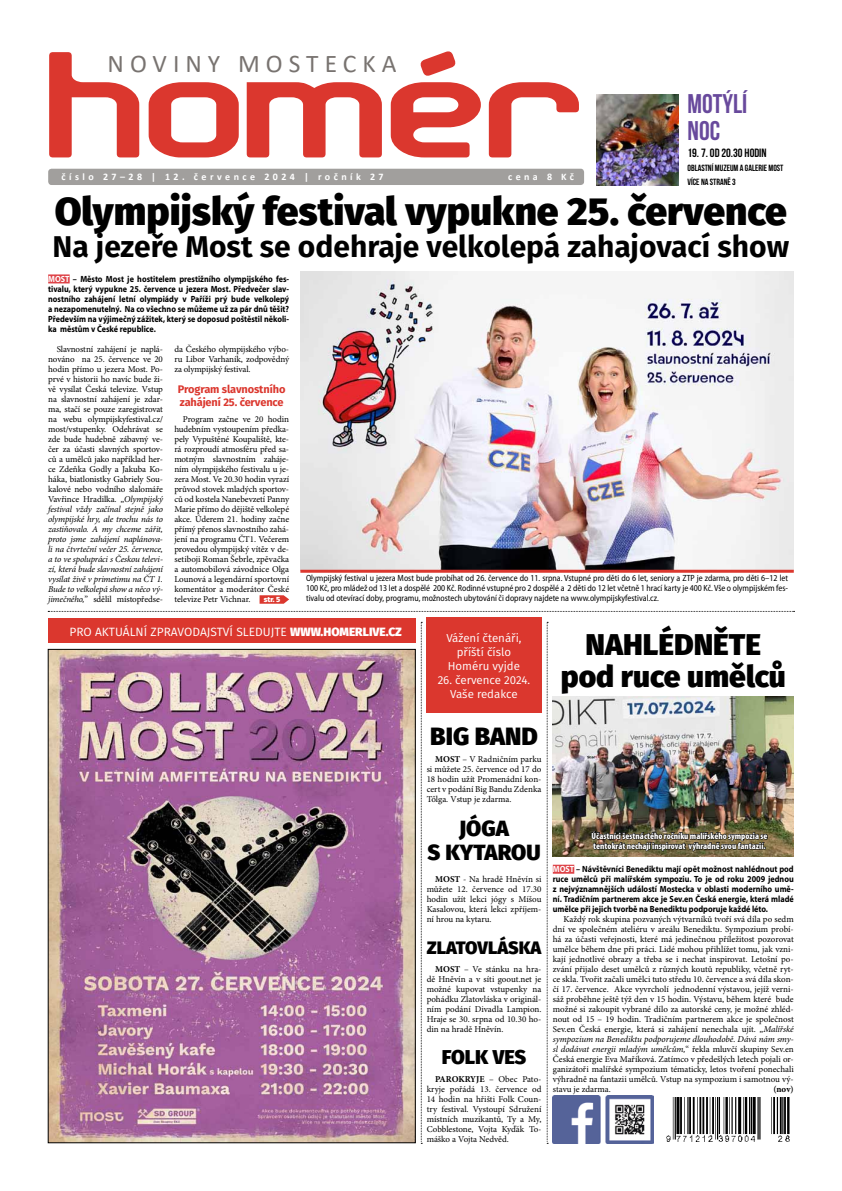
<style>
.page{position:relative;width:842px;height:1191px;background:#fff}
.page>*{position:absolute;margin:0;border:0;box-sizing:border-box;transform-origin:0 0}
.t1{font:800 39px "Fira Sans";color:#000}
.t2{font:700 30px "Fira Sans";color:#000}
.t3{font:800 30px/32px "Fira Sans";color:#000;text-align:center}
.t4{font:700 27px/27px "Bebas Neue";color:#68499c}
.t5{font:25.5px "Calibri";letter-spacing:.235em;color:#787370}
.t6{font:800 25px "Fira Sans";color:#000}
.t7{font:800 22px/24px "Fira Sans";color:#000;text-align:center}
.t8{font:800 20px "Fira Sans";color:#000}
.t9{font:800 18px "Fira Sans";color:#000}
.t10{font:12px "Fira Sans";color:#fff}
.t11{font:700 12px "Bebas Neue";color:#000}
.t12{font:11.5px/14px "Fira Sans";color:#fff;text-align:center}
.t13{font:700 11px/13px "Fira Sans";letter-spacing:-.01em;color:#db372e}
.t14{font:700 10px "Calibri";letter-spacing:.345em;color:#fff}
.t15{font:9px/10px "Minion Pro";letter-spacing:-.005em;color:#000;text-align:justify}
.t16{font:700 9px/10px "Myriad Pro";color:#000;text-align:justify;scale:.9 1}
.t17{font:semi-condensed 9px/10px "Myriad Pro";color:#000;text-align:justify;scale:.95 1}
.t18{font:900 condensed 9px/10px "Myriad Pro";color:#fff}
.t19{font:700 9px/14px "Bebas Neue";color:#000}
.t20{font:700 9px "Minion Pro";color:#000}
.t21{font:800 7.5px "Fira Sans";color:#fff}
.s1{color:#fff}
.s2{font-style:italic}
.s3{font-weight:800}
.s4{font-weight:700}
</style>
<div class="page">
<div style="left:48px;top:169px;width:536px;height:16px;background:#a19f9d;border-radius:3px"></div>
<svg style="left:49px;top:51px;width:530px;height:106px"></svg>
<img style="left:666px;top:1097px;width:124px;height:45px">
<div style="left:48px;top:618px;width:367px;height:25px;background:#db372e"></div>
<svg style="left:48px;top:611px;width:746px;height:1px"></svg>
<div style="left:426px;top:617px;width:115px;height:95px;background:#db372e"></div>
<svg style="left:547px;top:622px;width:1px;height:522px"></svg>
<svg style="left:421px;top:622px;width:1px;height:522px"></svg>
<img style="left:553px;top:1095px;width:100px;height:48px">
<svg style="left:260px;top:595px;width:29px;height:9px"></svg>
<img style="left:50px;top:651px;width:364px;height:490px">
<div style="left:48px;top:274px;width:22px;height:9px;background:#de4247"></div>
<img style="left:300px;top:272px;width:494px;height:298px">
<img style="left:597px;top:95px;width:82px;height:90px">
<hr style="left:300px;top:570px;width:494px;height:3px;background:#db372e">
<div style="left:553px;top:864px;width:21px;height:9px;background:#de4247"></div>
<img style="left:553px;top:696px;width:241px;height:160px">
<img style="left:591px;top:825px;width:177px;height:32px">
<h3 class="t5" style="left:108px;top:45px;width:290px">NOVINY MOSTECKA</h3>
<p class="t14" style="left:62px;top:170px;width:323px">číslo 27–28 | 12. července 2024 | ročník 27</p>
<p class="t14" style="left:508px;top:170px;width:68px">cena 8 Kč</p>
<h3 class="t4" style="left:687px;top:90px;width:61px">MOTÝLÍ<br>NOC</h3>
<h3 class="t11" style="left:687px;top:146px;width:81px">19. 7. OD 20.30 HODIN</h3>
<p class="t19" style="left:687px;top:160px;width:98px">OBLASTNÍ MUZEUM A GALERIE MOST<br>VÍCE NA STRANĚ 3</p>
<h1 class="t1" style="left:55px;top:176px;width:734px">Olympijský festival vypukne 25. července</h1>
<h2 class="t2" style="left:52px;top:221px;width:738px">Na jezeře Most se odehraje velkolepá zahajovací show</h2>
<p class="t16" style="left:48px;top:274px;width:269px"><span class="s1">MOST</span> – Město Most je hostitelem prestižního olympijského fes&shy;tivalu, který vypukne 25. července u jezera Most. Předvečer slav&shy;nostního zahájení letní olympiády v Paříži prý bude velkolepý a nezapomenutelný. Na co všechno se můžeme už za pár dnů těšit?<br>Především na výjimečný zážitek, který se doposud poštěstil několi&shy;ka městům v České republice.</p>
<p class="t15" style="left:48px;top:344px;width:116px;text-indent:9px">Slavnostní zahájení je naplá&shy;nováno na 25. července ve 20 hodin přímo u jezera Most. Po&shy;prvé v historii ho navíc bude ži&shy;vě vysílat Česká televize. Vstup na slavnostní zahájení je zdar&shy;ma, stačí se pouze zaregistrovat na webu olympijskyfestival.cz/ most/vstupenky. Odehrávat se zde bude hudebně zábavný ve&shy;čer za účasti slavných sportov&shy;ců a umělců jako například her&shy;ce Zdeňka Godly a Jakuba Ko&shy;háka, biatlonistky Gabriely Sou&shy;kalové nebo vodního slalomáře Vavřince Hradilka. „<span class="s2">Olympijský festival vždy začínal stejně jako olympijské hry, ale trochu nás to zastiňovalo. A my chceme zářit, proto jsme zahájení naplánova&shy;li na čtvrteční večer 25. července, a to ve spolupráci s Českou televi&shy;zí, která bude slavnostní zahájení vysílat živě v primetimu na ČT 1.<br>Bude to velkolepá show a něco vý&shy;jimečného,</span>” sdělil místopředse-</p>
<p class="t15" style="left:174px;top:344px;width:116px">da Českého olympijského výbo&shy;ru Libor Varhaník, zodpovědný za olympijský festival.</p>
<p class="t13" style="left:178px;top:382px;width:109px">Program slavnostního zahájení 25. července</p>
<p class="t15" style="left:174px;top:414px;width:116px;text-indent:9px">Program začne ve 20 hodin hudebním vystoupením předka&shy;pely Vypuštěné Koupaliště, kte&shy;rá rozproudí atmosféru před sa&shy;motným slavnostním zaháje&shy;ním olympijského festivalu u je&shy;zera Most. Ve 20.30 hodin vyrazí průvod stovek mladých sportov&shy;ců od kostela Nanebevzetí Panny Marie přímo do dějiště velkolepé akce. Úderem 21. hodiny začne přímý přenos slavnostního zahá&shy;jení na programu ČT1. Večerem provedou olympijský vítěz v de&shy;setiboji Roman Šebrle, zpěvačka a automobilová závodnice Olga Lounová a legendární sportovní komentátor a moderátor České televize Petr Vichnar.</p>
<p class="t17" style="left:306px;top:573px;width:509px">Olympijský festival u jezera Most bude probíhat od 26. července do 11. srpna. Vstupné pro děti do 6 let, seniory a ZTP je zdarma, pro děti 6–12 let 100 Kč, pro mládež od 13 let a dospělé 200 Kč. Rodinné vstupné pro 2 dospělé a 2 děti do 12 let včetně 1 hrací karty je 400 Kč. Vše o olympijském fes&shy;tivalu od otevírací doby, programu, možnostech ubytování či dopravy najdete na www.olympijskyfestival.cz.</p>
<h2 class="t3" style="left:561px;top:625px;width:227px">NAHLÉDNĚTE pod ruce umělců</h2>
<p class="t21" style="left:264px;top:592px;width:18px">str. 5</p>
<h3 class="t10" style="left:70px;top:623px;width:334px">PRO AKTUÁLNÍ ZPRAVODAJSTVÍ SLEDUJTE <span class="s3">WWW.HOMERLIVE.CZ</span></h3>
<p class="t12" style="left:446px;top:630px;width:77px">Vážení čtenáři, příští číslo<br>Homéru vyjde</p>
<p class="t12" style="left:438px;top:672px;width:94px">26. července 2024.<br>Vaše redakce</p>
<h3 class="t6" style="left:430px;top:713px;width:109px">BIG BAND</h3>
<p class="t15" style="left:427px;top:754px;width:116px;text-indent:9px"><span class="s4">MOST</span> – V Radničním parku si můžete 25. července od 17 do 18 hodin užít Promenádní kon&shy;cert v podání Big Bandu Zdenka Tőlga. Vstup je zdarma.</p>
<h3 class="t7" style="left:428px;top:814px;width:114px">JÓGA<br>S KYTAROU</h3>
<p class="t15" style="left:427px;top:874px;width:116px;text-indent:9px"><span class="s4">MOST</span> - Na hradě Hněvín si můžete 12. července od 17.30 hodin užít lekci jógy s Míšou Kasalovou, která lekci zpříjem&shy;ní hrou na kytaru.</p>
<h3 class="t9" style="left:427px;top:931px;width:116px">ZLATOVLÁSKA</h3>
<p class="t15" style="left:427px;top:964px;width:116px;text-indent:9px"><span class="s4">MOST</span> – Ve stánku na hra&shy;dě Hněvín a v síti goout.net je možné kupovat vstupenky na pohádku Zlatovláska v originál&shy;ním podání Divadla Lampion.<br>Hraje se 30. srpna od 10.30 ho&shy;din na hradě Hněvín.</p>
<h3 class="t8" style="left:442px;top:1039px;width:86px">FOLK VES</h3>
<p class="t15" style="left:427px;top:1074px;width:116px;text-indent:9px"><span class="s4">PAROKRYJE</span> – Obec Pato&shy;kryje pořádá 13. července od 14 hodin na hřišti Folk Coun&shy;try festival. Vystoupí Sdružení místních muzikantů, Ty a My, Cobblestone, Vojta Kyďák To&shy;máško a Vojta Nedvěd.</p>
<p class="t18" style="left:592px;top:830px;width:177px">Účastníci šestnáctého ročníku malířského sympozia se tentokrát nechají inspirovat výhradně svou fantazií.</p>
<p class="t16" style="left:553px;top:864px;width:269px"><span class="s1">MOST</span> – Návštěvníci Benediktu mají opět možnost nahlédnout pod ruce umělců při malířském sympoziu. To je od roku 2009 jednou z nejvýznamnějších událostí Mostecka v oblasti moderního umě&shy;ní. Tradičním partnerem akce je Sev.en Česká energie, která mladé umělce při jejich tvorbě na Benediktu podporuje každé léto.</p>
<p class="t15" style="left:553px;top:914px;width:242px;text-indent:11px">Každý rok skupina pozvaných výtvarníků tvoří svá díla po sedm dní ve společném ateliéru v areálu Benediktu. Sympozium probí&shy;há za účasti veřejnosti, které má jedinečnou příležitost pozorovat umělce během dne při práci. Lidé mohou přihlížet tomu, jak vzni&shy;kají jednotlivé obrazy a třeba se i nechat inspirovat. Letošní po&shy;zvání přijalo deset umělců z různých koutů republiky, včetně ryt&shy;ce skla. Tvořit začali umělci tuto středu 10. července a svá díla skon&shy;čí 17. července. Akce vyvrcholí jednodenní výstavou, jejíž verni&shy;sáž proběhne ještě týž den v 15 hodin. Výstavu, během které bude možné si zakoupit vybrané dílo za autorské ceny, je možné zhléd&shy;nout od 15 – 19 hodin. Tradičním partnerem akce je společnost Sev.en Česká energie, která si zahájení nenechala ujít. „<span class="s2">Malířské sympozium na Benediktu podporujeme dlouhodobě. Dává nám smy&shy;sl dodávat energii mladým umělcům,</span>“ řekla mluvčí skupiny Sev.en Č eská energie Eva Maříková. Zatímco v předešlých letech pojali or&shy;ganizátoři malířské sympozium tématicky, letos tvoření ponechali výhradně na fantazii umělců. Vstup na sympozium i samotnou vý&shy;stavu je zdarma.</p>
<p class="t20" style="left:773px;top:1083px;width:22px">(nov)</p>
</div>
